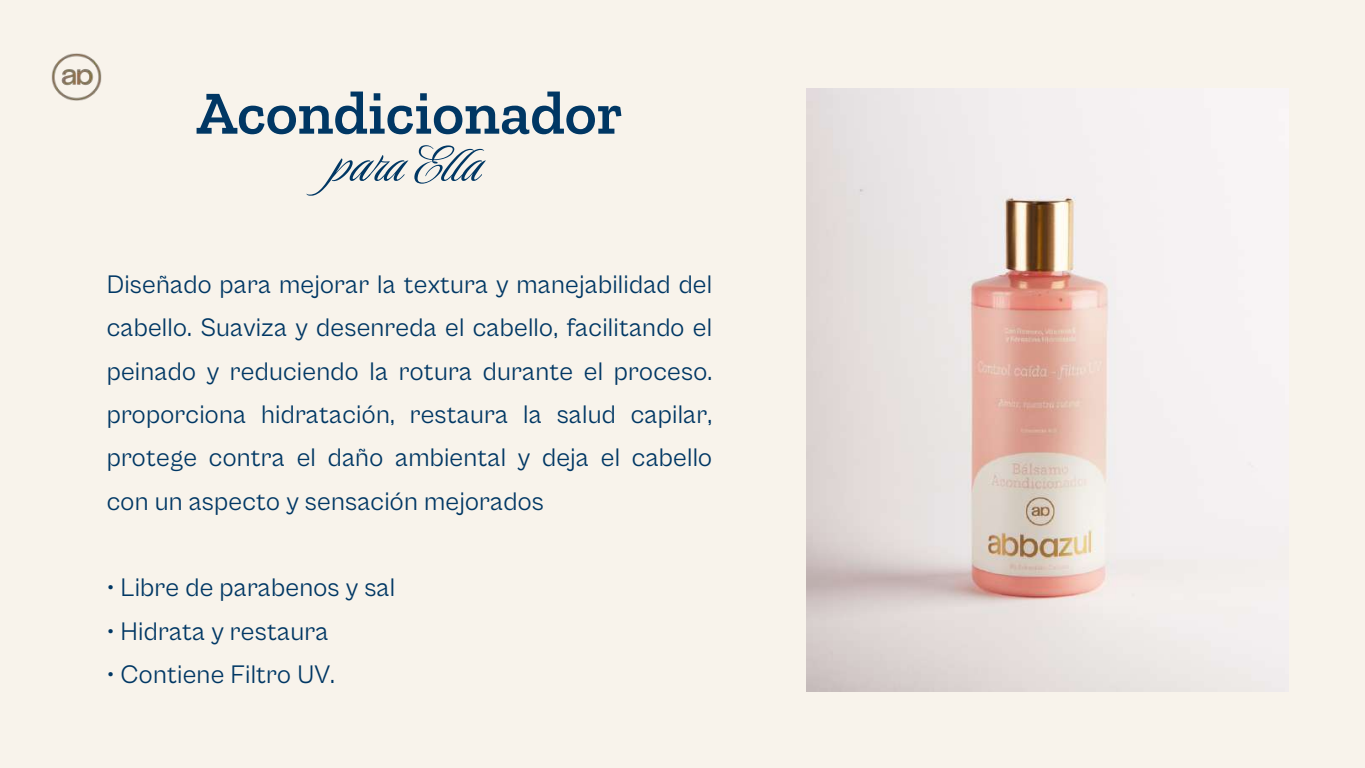
<style>
.page{position:relative;width:1365px;height:768px;background:#f8f3eb}
.page>*{position:absolute;margin:0;border:0;box-sizing:border-box;transform-origin:0 0}
.t1{font:600 61.25px "Zilla Slab";color:#003764}
.t2{font:61.25px "Luxurious Script";color:#003764}
.t3{font:26.25px/43.4px "Cabinet Grotesk";letter-spacing:.005em;color:#003764;text-align:justify}
</style>
<div class="page">
<img style="left:51px;top:53px;width:51px;height:48px">
<img style="left:807px;top:89px;width:481px;height:602px">
<h1 class="t1" style="left:196px;top:76px;width:429px">Acondicionador</h1>
<h1 class="t2" style="left:328px;top:129px;width:155px">para El a</h1>
<p class="t3" style="left:107px;top:264px;width:607px">Diseñado para mejorar la textura y manejabilidad del cabello. Suaviza y desenreda el cabello, facilitando el peinado y reduciendo la rotura durante el proceso. proporciona hidratación, restaura la salud capilar, protege contra el daño ambiental y deja el cabello con un aspecto y sensación mejorados</p>
<p class="t3" style="left:107px;top:567px;width:290px">• Libre de parabenos y sal</p>
<p class="t3" style="left:107px;top:610px;width:223px">• Hidrata y restaura</p>
<p class="t3" style="left:107px;top:653px;width:230px">• Contiene Filtro UV.</p>
</div>
